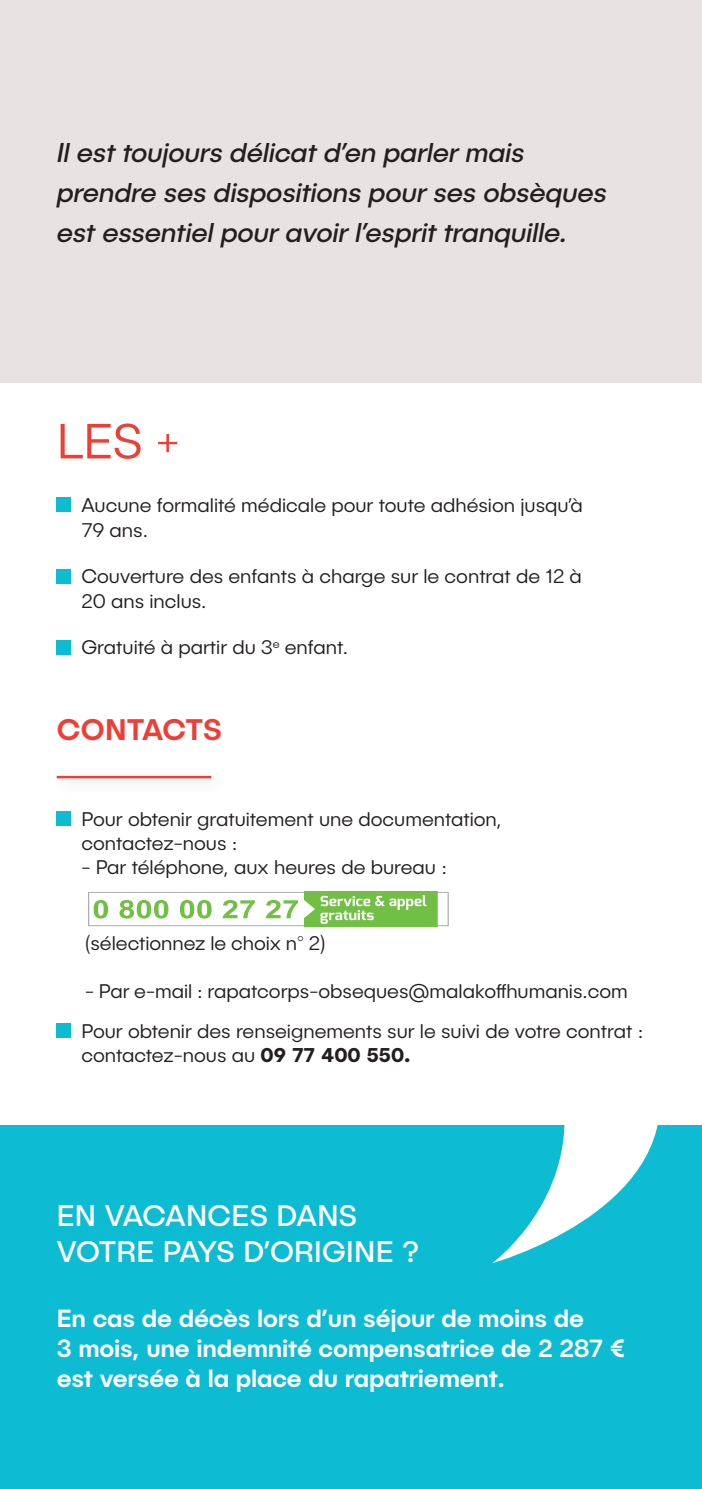
<style>
.page{position:relative;width:702px;height:1489px;background:#fff}
.page>*{position:absolute;margin:0;border:0;box-sizing:border-box;transform-origin:0 0}
.t1{font:300 50px "Publica Sans";color:#ee3e35}
.t2{font:30px/36px "Publica Sans";letter-spacing:.01em;color:#fff}
.t3{font:500 30px "Publica Sans";letter-spacing:.01em;color:#ee3e35}
.texte{font:italic 27.5px/40px "Publica Sans";letter-spacing:-.01em;color:#231f20}
.t4{font:500 25px/30px "Publica Sans";letter-spacing:-.01em;color:#fff}
.t5{font:300 20px/25px "Publica Sans";color:#231f20}
.s1{font-weight:700}
</style>
<div class="page">
<div style="left:0;top:0;width:702px;height:383px;background:#e8e2e2"></div>
<div style="left:0;top:1125px;width:702px;height:363px;background:#0dbcd3"></div>
<div style="left:57px;top:497px;width:14px;height:15px;background:#0dbcd3"></div>
<div style="left:57px;top:569px;width:14px;height:14px;background:#0dbcd3"></div>
<div style="left:57px;top:640px;width:14px;height:14px;background:#0dbcd3"></div>
<svg style="left:492px;top:1125px;width:166px;height:138px"></svg>
<hr style="left:57px;top:775px;width:154px;height:3px;background:#ee3e35">
<div style="left:57px;top:811px;width:14px;height:14px;background:#0dbcd3"></div>
<div style="left:57px;top:1023px;width:14px;height:14px;background:#0dbcd3"></div>
<svg style="left:88px;top:891px;width:360px;height:36px"></svg>
<p class="texte" style="left:57px;top:132px;width:551px">Il est toujours délicat d’en parler mais prendre ses dispositions pour ses obsèques est essentiel pour avoir l’esprit tranquille.</p>
<p class="t1" style="left:57px;top:410px;width:124px">LES +</p>
<p class="t5" style="left:81px;top:492px;width:503px">Aucune formalité médicale pour toute adhésion jusqu’à<br>79 ans.</p>
<p class="t5" style="left:81px;top:563px;width:502px">Couverture des enfants à charge sur le contrat de 12 à<br>20 ans inclus.</p>
<p class="t5" style="left:81px;top:634px;width:268px">Gratuité à partir du 3<sup>e</sup> enfant.</p>
<p class="t3" style="left:57px;top:710px;width:167px">CONTACTS</p>
<p class="t5" style="left:81px;top:806px;width:422px;line-height:24px">Pour obtenir gratuitement une documentation, contactez-nous :</p>
<p class="t5" style="left:81px;top:854px;width:367px">- Par téléphone, aux heures de bureau :</p>
<p class="t5" style="left:85px;top:930px;width:242px">(sélectionnez le choix n° 2)</p>
<p class="t5" style="left:85px;top:978px;width:544px">- Par e-mail : rapatcorps-obseques@malakoffhumanis.com</p>
<p class="t5" style="left:81px;top:1018px;width:563px;line-height:24px">Pour obtenir des renseignements sur le suivi de votre contrat : contactez-nous au <span class="s1">09 77 400 550.</span></p>
<p class="t2" style="left:57px;top:1196px;width:364px">EN VACANCES DANS<br>VOTRE PAYS D’ORIGINE ?</p>
<p class="t4" style="left:57px;top:1302px;width:570px">En cas de décès lors d’un séjour de moins de<br>3 mois, une indemnité compensatrice de 2 287 € est versée à la place du rapatriement.</p>
</div>
